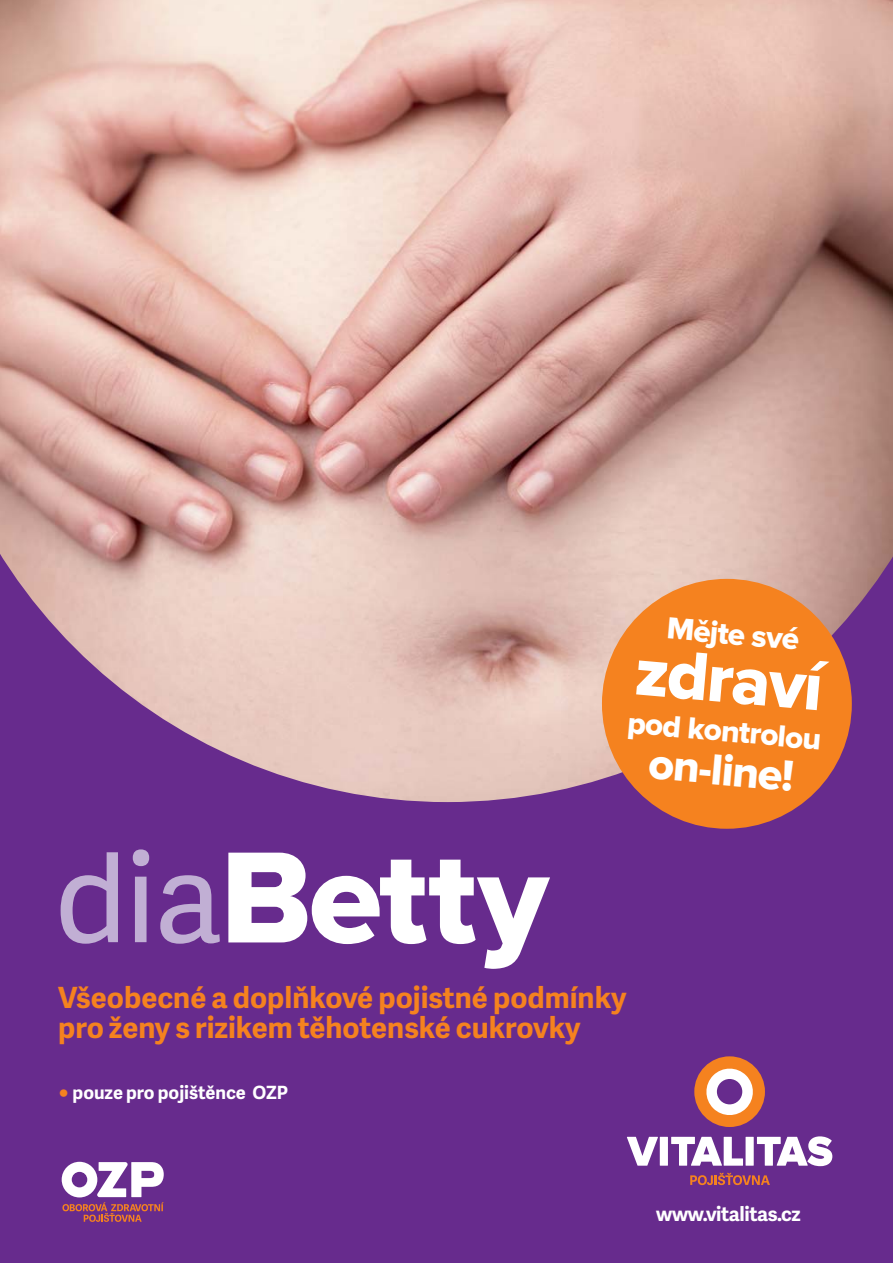
<style>
.page{position:relative;width:893px;height:1263px;background:#fff}
.page>*{position:absolute;margin:0;border:0;box-sizing:border-box;transform-origin:0 0}
.t1{font:70.5px "Proxima Nova Extrabld";color:#fff}
.t2{font:45px "Proxima Nova Extrabld";color:#fff}
.t3{font:31.5px "Proxima Nova Extrabld";color:#fff}
.t4{font:700 29.25px/30px "Adelle Sans";color:#f5821f}
.t5{font:700 19.8px "Adelle Sans";letter-spacing:-.02em;color:#fff}
.t6{font:700 18.3px "Adelle Sans";color:#fff}
.s1{color:#f5821f}
</style>
<div class="page">
<div style="left:0;top:404px;width:893px;height:859px;background:#672b8d"></div>
<svg style="left:228px;top:853px;width:322px;height:116px"></svg>
<svg style="left:62px;top:1162px;width:102px;height:60px"></svg>
<img style="left:0;top:0;width:893px;height:802px">
<div style="left:602px;top:579px;width:250px;height:250px;background:#f5821f;border-radius:50%"></div>
<svg style="left:627px;top:1137px;width:31px;height:29px"></svg>
<div style="left:660px;top:1137px;width:8px;height:29px;background:#fff"></div>
<svg style="left:671px;top:1137px;width:72px;height:29px"></svg>
<div style="left:746px;top:1137px;width:8px;height:29px;background:#fff"></div>
<svg style="left:757px;top:1136px;width:75px;height:30px"></svg>
<svg style="left:690px;top:1173px;width:80px;height:12px"></svg>
<svg style="left:694px;top:1056px;width:71px;height:71px"></svg>
<div style="left:717px;top:1079px;width:25px;height:25px;background:#672b8d;border-radius:50%"></div>
<svg style="left:61px;top:849px;width:159px;height:95px"></svg>
<p class="t3" style="left:668px;top:616px;width:134px;rotate:5deg">Mějte své</p>
<h1 class="t1" style="left:638px;top:644px;width:189px;rotate:5deg">zdraví</h1>
<p class="t3" style="left:629px;top:710px;width:196px;rotate:5deg">pod kontrolou</p>
<h2 class="t2" style="left:650px;top:746px;width:147px;rotate:5deg">on-line!</h2>
<p class="t4" style="left:58px;top:986px;width:570px">Všeobecné a doplňkové pojistné podmínky pro ženy s rizikem těhotenské cukrovky</p>
<p class="t6" style="left:58px;top:1086px;width:231px"><span class="s1">○</span> pouze pro pojištěnce OZP</p>
<p class="t5" style="left:656px;top:1207px;width:146px">www.vitalitas.cz</p>
</div>
